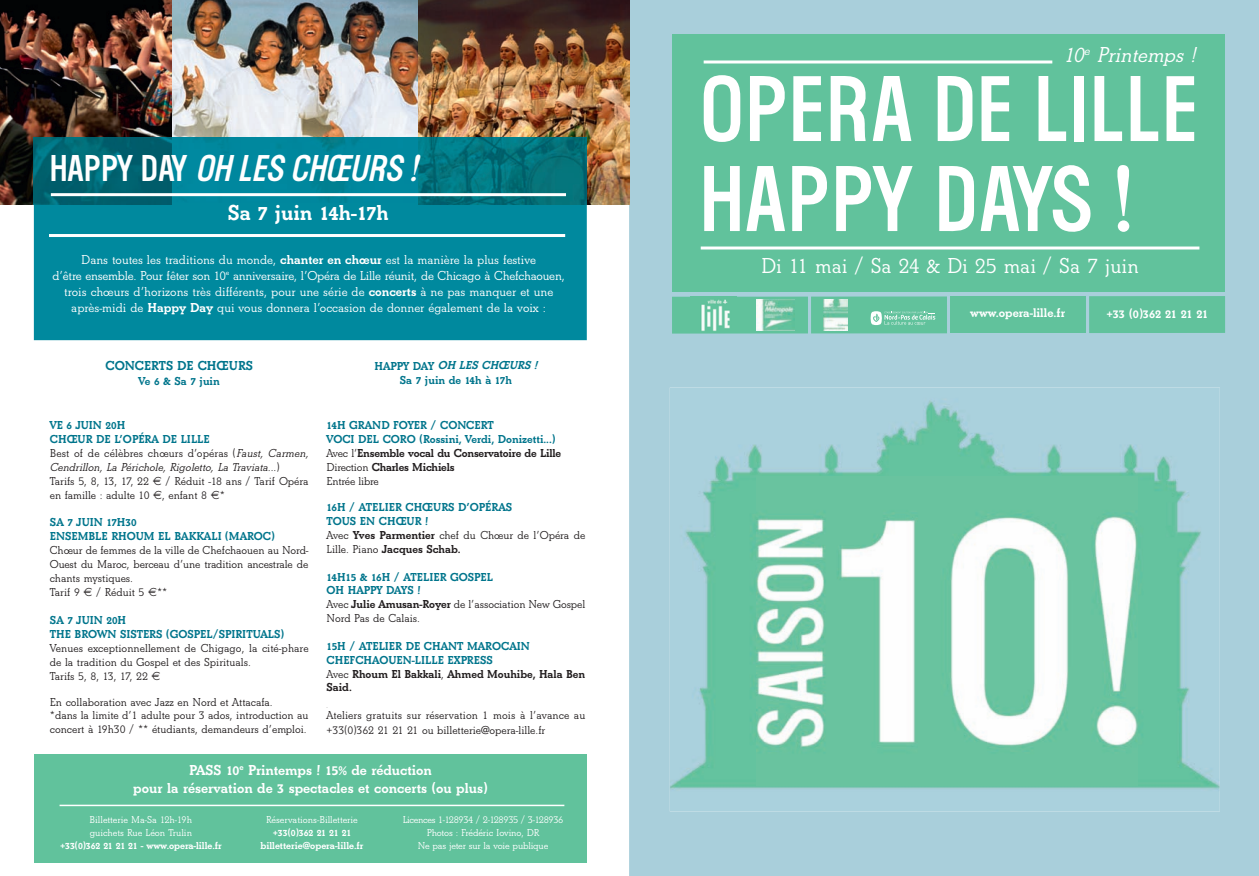
<style>
.page{position:relative;width:1259px;height:876px;background:#fff}
.page>*{position:absolute;margin:0;border:0;box-sizing:border-box;transform-origin:0 0}
.t1{font:82.5px/90px "Washington";letter-spacing:.015em;color:#fff}
.t2{font:italic 33px "Washington";color:#fff}
.t3{font:600 22.5px "Beton T";color:#fff}
.t4{font:700 22.5px "Beton T";color:#fff}
.t5{font:italic 600 22.5px "Beton T";color:#fff}
.t6{font:700 15px/18px "Beton T";color:#fff;text-align:center}
.t7{font:600 13.5px/16.2px "Beton T";color:#fff;text-align:center}
.t8{font:700 13.5px "Beton T";color:#00758c}
.t9{font:700 13.05px "Beton T";color:#fff}
.t10{font:600 12px/14px "Beton T";color:#231f20}
.t11{font:700 12px/14px "Beton T";color:#00758c}
.t12{font:italic 600 12px/14px "Beton T";color:#231f20}
.t13{font:600 10.5px/12.6px "Beton T";letter-spacing:-.01em;color:#fff}
.t14{font:700 10.5px/12.6px "Beton T";letter-spacing:-.005em;color:#fff;text-align:center}
.t15{font:600 6px "Beton T";color:#231f20}
.s1{font-style:normal}
.s2{font-weight:700}
.s3{font-weight:700;font-style:normal;color:#00758c}
.s4{font-style:italic}
.s5{font-weight:600;color:#231f20}
.s6{color:#231f20}
.s7{font-weight:700;color:#00758c}
</style>
<div class="page">
<div style="left:629px;top:0;width:630px;height:876px;background:#a9cfdb"></div>
<img style="left:172px;top:0;width:247px;height:138px">
<img style="left:0;top:0;width:172px;height:204px">
<div style="left:672px;top:34px;width:553px;height:257px;background:#61c29c"></div>
<hr style="left:700px;top:246px;width:499px;height:3px;background:#fff">
<div style="left:34px;top:754px;width:553px;height:108px;background:#61c29c"></div>
<hr style="left:60px;top:805px;width:504px;height:1px;background:#fff">
<div style="left:672px;top:297px;width:136px;height:37px;background:#61c29c"></div>
<div style="left:811px;top:296px;width:136px;height:37px;background:#61c29c"></div>
<div style="left:950px;top:296px;width:136px;height:37px;background:#61c29c"></div>
<div style="left:1089px;top:296px;width:136px;height:37px;background:#61c29c"></div>
<img style="left:690px;top:296px;width:46px;height:35px">
<svg style="left:870px;top:311px;width:65px;height:14px"></svg>
<img style="left:823px;top:299px;width:24px;height:32px">
<img style="left:756px;top:299px;width:38px;height:31px">
<hr style="left:703px;top:60px;width:349px;height:3px;background:#fff">
<img style="left:419px;top:0;width:210px;height:204px">
<div style="left:34px;top:202px;width:553px;height:138px;background:#00899e"></div>
<img style="left:173px;top:138px;width:246px;height:64px">
<hr style="left:172px;top:138px;width:1px;height:66px;background:#00899e">
<img style="left:34px;top:138px;width:138px;height:66px">
<img style="left:419px;top:138px;width:168px;height:66px">
<hr style="left:51px;top:193px;width:515px;height:3px;background:#fff">
<hr style="left:49px;top:234px;width:516px;height:3px;background:#fff">
<img style="left:670px;top:387px;width:549px;height:424px">
<img style="left:756px;top:476px;width:381px;height:309px">
<h2 class="t2" style="left:50px;top:150px;width:374px"><span class="s1">H A P PY D AY</span> OH LES CHŒURS !</h2>
<h3 class="t4" style="left:228px;top:199px;width:163px">Sa 7 juin 14h-17h</h3>
<p class="t7" style="left:53px;top:251px;width:514px">Dans toutes les traditions du monde, <span class="s2">chanter en chœur</span> est la manière la plus festive<br>d’être ensemble. Pour fêter son 10<sup>e</sup> anniversaire, l’Opéra de Lille réunit, de Chicago à Chefchaouen, trois chœurs d’horizons très différents, pour une série de <span class="s2">concerts</span> à ne pas manquer et une après-midi de <span class="s2">Happy Day</span> qui vous donnera l’occasion de donner également de la voix :</p>
<p class="t8" style="left:105px;top:358px;width:149px">CONCERTS DE CHŒURS</p>
<p class="t11" style="left:139px;top:374px;width:83px">Ve 6 &amp; Sa 7 juin</p>
<p class="t12" style="left:50px;top:418px;width:260px"><span class="s3">VE 6 JUIN 20H<br>CHŒUR DE L’OPÉRA DE LILLE<br></span><span class="s1">Best of de célèbres chœurs d’opéras (</span>Faust, Carmen, Cendrillon, La Périchole, Rigoletto, La Traviata.<span class="s1">..)<br>Tarifs 5, 8, 13, 17, 22</span></p>
<p class="t10" style="left:50px;top:473px;width:260px;text-indent:116px">/ Réduit -18 ans / Tarif Opéra en famille : adulte 10 , enfant 8 *</p>
<p class="t11" style="left:50px;top:515px;width:226px">SA 7 JUIN 17H30<br>ENSEMBLE RHOUM EL BAKKALI (MAROC)</p>
<p class="t10" style="left:50px;top:543px;width:260px">Chœur de femmes de la ville de Chefchaouen au Nord-<br>Ouest du Maroc, berceau d’une tradition ancestrale de chants mystiques.<br>Tarif 9</p>
<p class="t10" style="left:96px;top:585px;width:73px">/ Réduit 5 **</p>
<p class="t11" style="left:50px;top:613px;width:236px">SA 7 JUIN 20H<br>THE BROWN SISTERS (GOSPEL/SPIRITUALS)</p>
<p class="t10" style="left:50px;top:641px;width:260px">Venues exceptionnellement de Chigago, la cité-phare de la tradition du Gospel et des Spirituals.<br>Tarifs 5, 8, 13, 17, 22</p>
<p class="t10" style="left:50px;top:694px;width:260px">En collaboration avec Jazz en Nord et Attacafa.<br>*dans la limite d’1 adulte pour 3 ados, introduction au concert à 19h30 / ** étudiants, demandeurs d’emploi.</p>
<p class="t11" style="left:374px;top:358px;width:166px;line-height:15px;text-align:center">HAPPY DAY <span class="s4">OH LES CHŒURS !<br></span>Sa 7 juin de 14h à 17h</p>
<p class="t11" style="left:326px;top:418px;width:236px">14H GRAND FOYER / CONCERT<br>VOCI DEL CORO (Rossini, Verdi, Donizetti...)<br><span class="s5">Avec l’</span><span class="s6">Ensemble vocal du Conservatoire de Lille<br></span><span class="s5">Direction</span> <span class="s6">Charles Michiels<br></span><span class="s5">Entrée libre</span></p>
<p class="t11" style="left:326px;top:500px;width:260px">16H / ATELIER CHŒURS D’OPÉRAS<br>TOUS EN CHŒUR !<br><span class="s5">Avec</span> <span class="s6">Yves Parmentier</span> <span class="s5">chef du Chœur de l’Opéra de<br>Lille. Piano</span> <span class="s6">Jacques Schab.</span></p>
<p class="t10" style="left:326px;top:569px;width:260px"><span class="s7">14H15 &amp; 16H / ATELIER GOSPEL<br>OH HAPPY DAYS !<br></span>Avec <span class="s2">Julie Amusan-Royer</span> de l’association New Gospel<br>Nord Pas de Calais.</p>
<p class="t11" style="left:326px;top:639px;width:260px;line-height:13.5px">15H / ATELIER DE CHANT MAROCAIN<br>CHEFCHAOUEN-LILLE EXPRESS<br><span class="s5">Avec</span> <span class="s6">Rhoum El Bakkali</span><span class="s5">,</span> <span class="s6">Ahmed Mouhibe, Hala Ben<br>Said.</span></p>
<p class="t15" style="left:326px;top:703px;width:3px">.</p>
<p class="t10" style="left:326px;top:708px;width:260px;line-height:14.4px">Ateliers gratuits sur réservation 1 mois à l’avance au +33(0)362 21 21 21 ou billetterie@opera-lille.fr</p>
<p class="t6" style="left:133px;top:761px;width:356px">PASS 10<sup>e</sup> Printemps ! 15% de réduction<br>pour la réservation de 3 spectacles et concerts (ou plus)</p>
<p class="t13" style="left:90px;top:813px;width:104px">Billetterie Ma-Sa 12h-19h guichets Rue Léon Trulin</p>
<p class="t14" style="left:60px;top:839px;width:163px">+33(0)362 21 21 21 - www.opera-lille.fr</p>
<p class="t13" style="left:403px;top:813px;width:162px;text-align:center">Licences 1-128934 / 2-128935 / 3-128936<br>Photos : Frédéric Iovino, DR<br>Ne pas jeter sur la voie publique</p>
<p class="t13" style="left:266px;top:813px;width:93px">Réservations-Billetterie</p>
<p class="t14" style="left:260px;top:826px;width:105px">+33(0)362 21 21 21 billetterie@opera-lille.fr</p>
<h3 class="t5" style="left:1063px;top:42px;width:137px">10<sup>e</sup> Printemps !</h3>
<h1 class="t1" style="left:699px;top:68px;width:500px">OPERA DE LILLE<br>HAPPY DAYS !</h1>
<h3 class="t3" style="left:761px;top:252px;width:379px">Di 11 mai / Sa 24 &amp; Di 25 mai / Sa 7 juin</h3>
<p class="t9" style="left:970px;top:305px;width:96px">www.opera-lille.fr</p>
<p class="t9" style="left:1106px;top:305px;width:103px">+33 (0)362 21 21 21</p>
</div>
